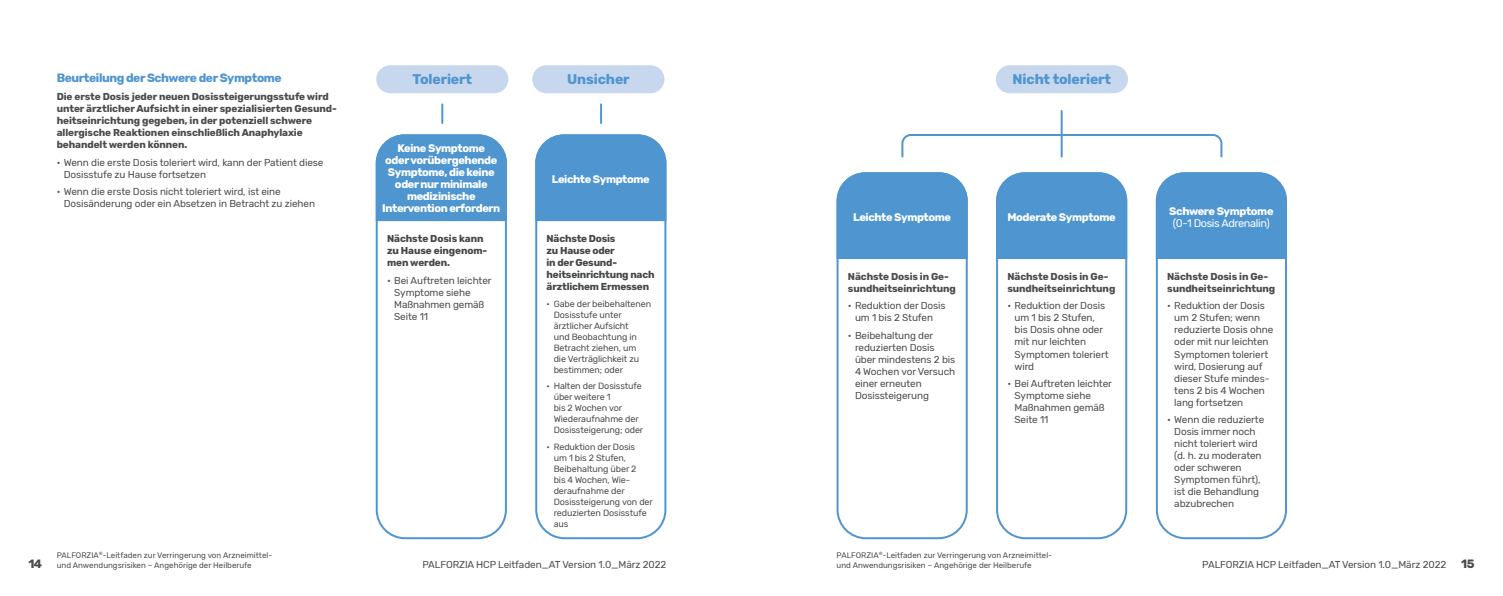
<style>
.page{position:relative;width:1503px;height:596px;background:#fff}
.page>*{position:absolute;margin:0;border:0;box-sizing:border-box;transform-origin:0 0}
.New_Heading_1_lozeng{font:700 14px "Rubik";letter-spacing:-.01em;color:#4f95d0}
.New_Heading_2{font:700 12px "Rubik";letter-spacing:-.035em;color:#4f95d0}
.t1{font:700 12px "Rubik";color:#4b4c4d}
.Table_header{font:700 11px/12px "Rubik";letter-spacing:-.035em;color:#fff;text-align:center}
.Table_header-2{font:11px/12px "Rubik";letter-spacing:-.035em;color:#fff;text-align:center}
.t2{font:10px/12px "Rubik";letter-spacing:-.01em;color:#4b4c4d}
.Body_8_5pt_Rubik_Reg{font:700 10px/12px "Rubik";letter-spacing:-.01em;color:#4b4c4d}
.Body_8_5pt_Rubik_Reg-2{font:700 10px/12px "Rubik";letter-spacing:-.02em;color:#454749}
._10pt_Rubik_Regular{font:700 10px/12px "Rubik";letter-spacing:-.01em;color:#4b4c4d}
.Bulleted_list_8_5pt{font:700 10px/12px "Rubik";letter-spacing:-.01em;color:#4b4c4d}
.t3{font:9px/11px "Rubik";letter-spacing:-.01em;color:#4b4c4d}
.t4{font:8px/9.6px "Rubik";color:#4b4c4d}
.s1{font-weight:700}
</style>
<div class="page">
<div style="left:376px;top:65px;width:132px;height:28px;background:#c7d7ee;border-radius:14px"></div>
<div style="left:532px;top:65px;width:132px;height:28px;background:#c7d7ee;border-radius:14px"></div>
<svg style="left:600px;top:104px;width:2px;height:19px"></svg>
<svg style="left:441px;top:104px;width:2px;height:19px"></svg>
<svg style="left:901px;top:133px;width:322px;height:25px"></svg>
<hr style="left:1060px;top:135px;width:2px;height:21px;background:#4f95d0">
<hr style="left:1060px;top:111px;width:2px;height:22px;background:#4f95d0">
<div style="left:995px;top:65px;width:133px;height:28px;background:#c7d7ee;border-radius:14px"></div>
<div style="left:376px;top:134px;width:131px;height:405px;border:2px solid #4f95d0;border-radius:28px"></div>
<div style="left:535px;top:134px;width:131px;height:405px;border:2px solid #4f95d0;border-radius:28px"></div>
<div style="left:836px;top:172px;width:131px;height:367px;border:2px solid #4f95d0;border-radius:28px"></div>
<div style="left:996px;top:172px;width:131px;height:367px;border:2px solid #4f95d0;border-radius:28px"></div>
<div style="left:1155px;top:172px;width:131px;height:367px;border:2px solid #4f95d0;border-radius:28px"></div>
<div style="left:376px;top:134px;width:131px;height:87px;background:#4f95d0"></div>
<div style="left:535px;top:134px;width:131px;height:87px;background:#4f95d0"></div>
<div style="left:836px;top:172px;width:131px;height:87px;background:#4f95d0"></div>
<div style="left:996px;top:172px;width:131px;height:87px;background:#4f95d0"></div>
<div style="left:1155px;top:172px;width:131px;height:87px;background:#4f95d0"></div>
<p class="New_Heading_2" style="left:57px;top:71px;width:226px">Beurteilung der Schwere der Symptome</p>
<p class="New_Heading_1_lozeng" style="left:412px;top:71px;width:61px">Toleriert</p>
<p class="New_Heading_1_lozeng" style="left:567px;top:71px;width:64px">Unsicher</p>
<p class="New_Heading_1_lozeng" style="left:1012px;top:71px;width:100px">Nicht toleriert</p>
<p class="Body_8_5pt_Rubik_Reg" style="left:57px;top:91px;width:281px">Die erste Dosis jeder neuen Dosissteigerungsstufe wird unter ärztlicher Aufsicht in einer spezialisierten Gesund&shy;heitseinrichtung gegeben, in der potenziell schwere allergische Reaktionen einschließlich Anaphylaxie behandelt werden können.</p>
<p class="t2" style="left:64px;top:156px;width:261px;text-indent:-7px">• Wenn die erste Dosis toleriert wird, kann der Patient diese<br>Dosisstufe zu Hause fortsetzen</p>
<p class="t2" style="left:64px;top:186px;width:253px;text-indent:-7px">• Wenn die erste Dosis nicht toleriert wird, ist eine<br>Dosisänderung oder ein Absetzen in Betracht zu ziehen</p>
<p class="Body_8_5pt_Rubik_Reg-2" style="left:387px;top:232px;width:102px">Nächste Dosis kann zu Hause eingenom&shy;men werden.</p>
<p class="t2" style="left:394px;top:274px;width:99px;text-indent:-7px">• Bei Auftreten leichter<br>Symptome siehe<br>Maßnahmen gemäß<br>Seite 11</p>
<p class="Table_header" style="left:382px;top:142px;width:119px">Keine Symptome<br>oder vorübergehende<br>Symptome, die keine oder nur minimale medizinische<br>Intervention erfordern</p>
<p class="Table_header" style="left:552px;top:173px;width:99px">Leichte Symptome</p>
<p class="Table_header" style="left:853px;top:211px;width:99px">Leichte Symptome</p>
<p class="Table_header" style="left:1007px;top:211px;width:110px">Moderate Symptome</p>
<p class="Table_header-2" style="left:1169px;top:205px;width:106px"><span class="s1">Schwere Symptome </span>(0-1 Dosis Adrenalin)</p>
<p class="Body_8_5pt_Rubik_Reg-2" style="left:546px;top:232px;width:109px">Nächste Dosis<br>zu Hause oder<br>in der Gesund&shy;heitseinrichtung nach ärztlichem Ermessen</p>
<p class="t3" style="left:553px;top:298px;width:99px;text-indent:-7px">• Gabe der beibehaltenen<br>Dosisstufe unter ärztlicher Aufsicht<br>und Beobachtung in<br>Betracht ziehen, um<br>die Verträglichkeit zu bestimmen; oder</p>
<p class="t3" style="left:553px;top:380px;width:91px;text-indent:-7px">• Halten der Dosisstufe über weitere 1<br>bis 2 Wochen vor<br>Wiederaufnahme der<br>Dosissteigerung; oder</p>
<p class="t3" style="left:553px;top:441px;width:101px;text-indent:-7px">• Reduktion der Dosis<br>um 1 bis 2 Stufen,<br>Beibehaltung über 2<br>bis 4 Wochen, Wie&shy;deraufnahme der<br>Dosissteigerung von der reduzierten Dosisstufe aus</p>
<p class="Bulleted_list_8_5pt" style="left:848px;top:270px;width:109px">Nächste Dosis in Ge&shy;sundheitseinrichtung</p>
<p class="t2" style="left:848px;top:300px;width:99px;text-align:center">• Reduktion der Dosis um 1 bis 2 Stufen</p>
<p class="t2" style="left:855px;top:330px;width:102px;text-indent:-7px">• Beibehaltung der reduzierten Dosis über mindestens 2 bis<br>4 Wochen vor Versuch einer erneuten<br>Dosissteigerung</p>
<p class="_10pt_Rubik_Regular" style="left:1007px;top:270px;width:109px">Nächste Dosis in Ge&shy;sundheitseinrichtung</p>
<p class="t2" style="left:1014px;top:300px;width:95px;text-indent:-7px">• Reduktion der Dosis um 1 bis 2 Stufen, bis Dosis ohne oder mit nur leichten<br>Symptomen toleriert wird</p>
<p class="t2" style="left:1014px;top:378px;width:99px;text-indent:-7px">• Bei Auftreten leichter<br>Symptome siehe<br>Maßnahmen gemäß<br>Seite 11</p>
<p class="_10pt_Rubik_Regular" style="left:1167px;top:270px;width:109px">Nächste Dosis in Ge&shy;sundheitseinrichtung</p>
<p class="t2" style="left:1174px;top:300px;width:100px;text-indent:-7px">• Reduktion der Dosis um 2 Stufen; wenn reduzierte Dosis ohne oder mit nur leichten<br>Symptomen toleriert wird, Dosierung auf dieser Stufe mindes&shy;tens 2 bis 4 Wochen lang fortsetzen</p>
<p class="t2" style="left:1174px;top:414px;width:91px;text-indent:-7px">• Wenn die reduzierte<br>Dosis immer noch nicht toleriert wird (d. h. zu moderaten oder schweren<br>Symptomen führt), ist die Behandlung abzubrechen</p>
<p class="t4" style="left:57px;top:550px;width:217px">PALFORZIA<sup>®</sup>-Leitfaden zur Verringerung von Arzneimittel&shy;und Anwendungsrisiken – Angehörige der Heilberufe</p>
<p class="t4" style="left:836px;top:550px;width:217px">PALFORZIA<sup>®</sup>-Leitfaden zur Verringerung von Arzneimittel-</p>
<p class="t1" style="left:28px;top:556px;width:15px">14</p>
<p class="t2" style="left:422px;top:558px;width:245px">PALFORZIA HCP Leitfaden_AT Version 1.0_März 2022</p>
<p class="t4" style="left:836px;top:560px;width:196px">und Anwendungsrisiken – Angehörige der Heilberufe</p>
<p class="t2" style="left:1202px;top:558px;width:245px">PALFORZIA HCP Leitfaden_AT Version 1.0_März 2022</p>
<p class="t1" style="left:1461px;top:556px;width:15px">15</p>
</div>
